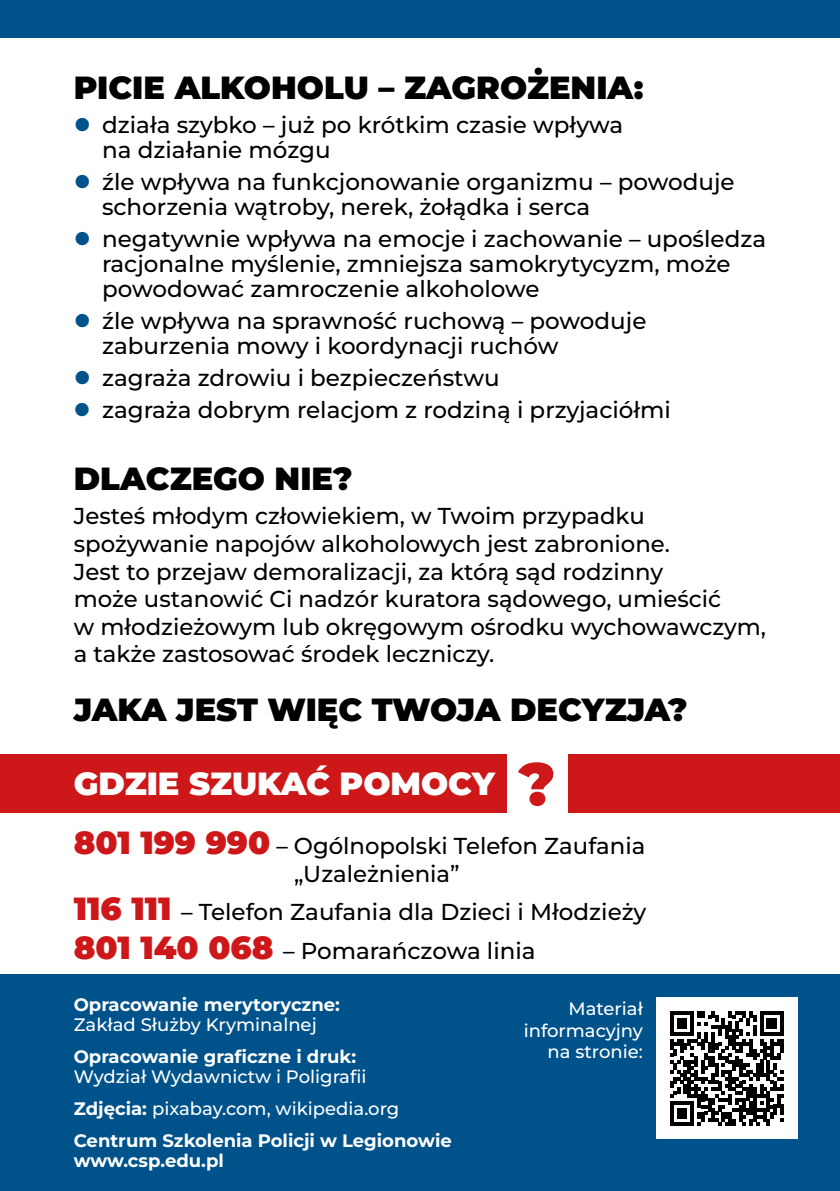
<style>
.page{position:relative;width:840px;height:1191px;background:#fff}
.page>*{position:absolute;margin:0;border:0;box-sizing:border-box;transform-origin:0 0}
.t1{font:900 60.2px "Montserrat";color:#cd1719}
.t2{font:900 32px "Montserrat";color:#000}
.t3{font:900 32px "Montserrat";color:#fff}
.t4{font:500 23px/27.6px "Montserrat";color:#000}
.t5{font:500 18px/21.6px "Montserrat";color:#fff;text-align:right}
.t6{font:700 18px "Montserrat";color:#fff}
.s1{font-weight:900;font-size:32px;color:#cd1719}
.s2{font-weight:700}
</style>
<div class="page">
<div style="left:0;top:754px;width:506px;height:58px;background:#cd1719"></div>
<div style="left:568px;top:754px;width:271px;height:58px;background:#cd1719"></div>
<div style="left:0;top:974px;width:839px;height:217px;background:#00528b"></div>
<div style="left:0;top:0;width:839px;height:37px;background:#00528b"></div>
<div style="left:655px;top:997px;width:142px;height:142px;background:#fff"></div>
<svg style="left:670px;top:1011px;width:113px;height:114px"></svg>
<h2 class="t2" style="left:74px;top:66px;width:571px">PICIE ALKOHOLU – ZAGROŻENIA:</h2>
<p class="t4" style="left:102px;top:112px;width:522px;line-height:25px">działa szybko – już po krótkim czasie wpływa na działanie mózgu</p>
<p class="t4" style="left:102px;top:169px;width:633px;line-height:25px">źle wpływa na funkcjonowanie organizmu – powoduje schorzenia wątroby, nerek, żołądka i serca</p>
<p class="t4" style="left:102px;top:226px;width:665px;line-height:25px">negatywnie wpływa na emocje i zachowanie – upośledza racjonalne myślenie, zmniejsza samokrytycyzm, może powodować zamroczenie alkoholowe</p>
<p class="t4" style="left:102px;top:308px;width:545px;line-height:25px">źle wpływa na sprawność ruchową – powoduje zaburzenia mowy i koordynacji ruchów</p>
<p class="t4" style="left:102px;top:361px;width:570px;line-height:31.8px">zagraża zdrowiu i bezpieczeństwu<br>zagraża dobrym relacjom z rodziną i przyjaciółmi</p>
<h2 class="t2" style="left:74px;top:457px;width:280px">DLACZEGO NIE?</h2>
<p class="t4" style="left:74px;top:502px;width:693px">Jesteś młodym człowiekiem, w Twoim przypadku spożywanie napojów alkoholowych jest zabronione.<br>Jest to przejaw demoralizacji, za którą sąd rodzinny<br>może ustanowić Ci nadzór kuratora sądowego, umieścić<br>w młodzieżowym lub okręgowym ośrodku wychowawczym, a także zastosować środek leczniczy.</p>
<h2 class="t2" style="left:74px;top:688px;width:615px">JAKA JEST WIĘC TWOJA DECYZJA?</h2>
<h2 class="t3" style="left:74px;top:762px;width:422px">GDZIE SZUKAĆ POMOCY</h2>
<p class="t4" style="left:294px;top:831px;width:352px;text-indent:-220px"><span class="s1">801 199 990</span> – Ogólnopolski Telefon Zaufania „Uzależnienia”</p>
<p class="t4" style="left:74px;top:892px;width:573px;line-height:38.4px"><span class="s1">116 111</span> – Telefon Zaufania dla Dzieci i Młodzieży<br><span class="s1">801 140 068</span> – Pomarańczowa linia</p>
<h1 class="t1" style="left:518px;top:744px;width:38px">?</h1>
<p class="t6" style="left:74px;top:992px;width:267px">Opracowanie merytoryczne:</p>
<p class="t5" style="left:74px;top:1013px;width:244px">Zakład Służby Kryminalnej</p>
<p class="t6" style="left:74px;top:1044px;width:284px">Opracowanie graficzne i druk:</p>
<p class="t5" style="left:74px;top:1060px;width:379px;line-height:32px;text-align:left">Wydział Wydawnictw i Poligrafii<br><span class="s2">Zdjęcia:</span> pixabay.com, wikipedia.org<br><span class="s2">Centrum Szkolenia Policji w Legionowie</span></p>
<p class="t6" style="left:74px;top:1148px;width:151px">www.csp.edu.pl</p>
<p class="t5" style="left:523px;top:997px;width:121px">Materiał informacyjny na stronie:</p>
</div>
